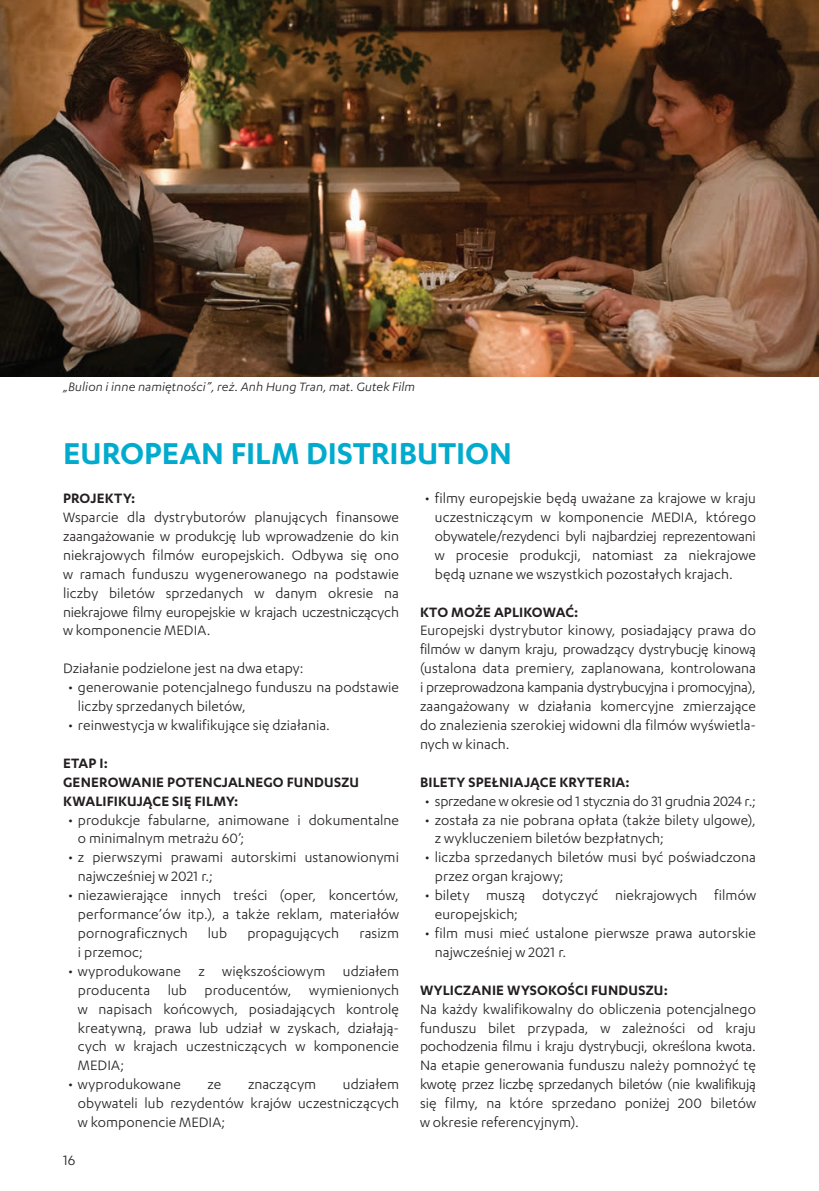
<style>
.page{position:relative;width:819px;height:1191px;background:#fff}
.page>*{position:absolute;margin:0;border:0;box-sizing:border-box;transform-origin:0 0}
.t1{font:600 35px "Karbon";color:#00abcd}
.t2{font:15.75px/18.9px "Karbon";letter-spacing:.005em;color:#231f20;text-align:justify}
.t3{font:600 15.75px/18.9px "Karbon";letter-spacing:.01em;color:#231f20}
.t4{font:15.75px "Karbon";letter-spacing:-.015em;color:#231f20}
.t5{font:italic 14px "Karbon";letter-spacing:.01em;color:#231f20}
</style>
<div class="page">
<img style="left:0;top:0;width:819px;height:377px">
<p class="t5" style="left:63px;top:379px;width:353px">„Bulion i inne namiętności”, reż. Anh Hung Tran, mat. Gutek Film</p>
<h1 class="t1" style="left:63px;top:433px;width:450px">EUROPEAN FILM DISTRIBUTION</h1>
<p class="t3" style="left:63px;top:488px;width:74px">PROJEKTY:</p>
<p class="t2" style="left:63px;top:507px;width:337px">Wsparcie dla dystrybutorów planujących finansowe zaangażowanie w produkcję lub wprowadzenie do kin niekrajowych filmów europejskich. Odbywa się ono w ramach funduszu wygenerowanego na podstawie liczby biletów sprzedanych w danym okresie na niekrajowe filmy europejskie w krajach uczestniczących w komponencie MEDIA.</p>
<p class="t2" style="left:63px;top:658px;width:242px">Działanie podzielone jest na dwa etapy:</p>
<p class="t2" style="left:78px;top:677px;width:322px;text-indent:-10px">• generowanie potencjalnego funduszu na podstawie liczby sprzedanych biletów,</p>
<p class="t2" style="left:68px;top:715px;width:263px">• reinwestycja w kwalifikujące się działania.</p>
<p class="t3" style="left:63px;top:753px;width:297px">ETAP I:<br>GENEROWANIE POTENCJALNEGO FUNDUSZU<br>KWALIFIKUJĄCE SIĘ FILMY:</p>
<p class="t2" style="left:78px;top:810px;width:322px;text-indent:-10px">• produkcje fabularne, animowane i dokumentalne o minimalnym metrażu 60’;</p>
<p class="t2" style="left:78px;top:847px;width:322px;text-indent:-10px">• z pierwszymi prawami autorskimi ustanowionymi najwcześniej w 2021 r.;</p>
<p class="t2" style="left:78px;top:885px;width:322px;text-indent:-10px">• niezawierające innych treści (oper, koncertów, performance’ów itp.), a także reklam, materiałów pornograficznych</p>
<p class="t2" style="left:435px;top:488px;width:322px;text-indent:-10px">• filmy europejskie będą uważane za krajowe w kraju uczestniczącym w komponencie MEDIA, którego obywatele/rezydenci byli najbardziej reprezentowani w procesie produkcji, natomiast za niekrajowe będą uznane we wszystkich pozostałych krajach.</p>
<p class="t3" style="left:420px;top:602px;width:160px">KTO MOŻE APLIKOWAĆ:</p>
<p class="t2" style="left:420px;top:621px;width:337px">Europejski dystrybutor kinowy, posiadający prawa do filmów w danym kraju, prowadzący dystrybucję kinową (ustalona data premiery, zaplanowana, kontrolowana i przeprowadzona kampania dystrybucyjna i promocyjna), zaangażowany w działania komercyjne zmierzające do znalezienia szerokiej widowni dla filmów wyświetla&shy;nych w kinach.</p>
<p class="t3" style="left:420px;top:772px;width:211px">BILETY SPEŁNIAJĄCE KRYTERIA:</p>
<p class="t4" style="left:425px;top:792px;width:332px">• sprzedane w okresie od 1 stycznia do 31 grudnia 2024 r.;</p>
<p class="t2" style="left:435px;top:810px;width:322px;text-indent:-10px">• została za nie pobrana opłata (także bilety ulgowe), z wykluczeniem biletów bezpłatnych;</p>
<p class="t2" style="left:435px;top:847px;width:322px;text-indent:-10px">• liczba sprzedanych biletów musi być poświadczona przez organ krajowy;</p>
<p class="t2" style="left:435px;top:885px;width:322px;text-indent:-10px">• bilety muszą dotyczyć niekrajowych filmów europejskich;</p>
<p class="t2" style="left:435px;top:923px;width:322px;text-indent:-10px">• film musi mieć ustalone pierwsze prawa autorskie najwcześniej w 2021 r.</p>
<p class="t3" style="left:420px;top:980px;width:249px">WYLICZANIE WYSOKOŚCI FUNDUSZU:</p>
<p class="t2" style="left:420px;top:999px;width:337px">Na każdy kwalifikowalny do obliczenia potencjalnego funduszu bilet przypada, w zależności od kraju pochodzenia filmu i kraju dystrybucji, określona kwota.<br>Na etapie generowania funduszu należy pomnożyć tę kwotę przez liczbę sprzedanych biletów (nie kwalifikują się filmy, na które sprzedano poniżej 200 biletów w okresie referencyjnym).</p>
<p class="t2" style="left:208px;top:923px;width:21px">lub</p>
<p class="t2" style="left:247px;top:923px;width:93px">propagujących</p>
<p class="t2" style="left:359px;top:923px;width:41px">rasizm</p>
<p class="t2" style="left:78px;top:942px;width:66px">i przemoc;</p>
<p class="t2" style="left:78px;top:961px;width:322px;text-indent:-10px">• wyprodukowane z większościowym udziałem producenta lub producentów, wymienionych w napisach końcowych, posiadających kontrolę kreatywną, prawa lub udział w zyskach, działają&shy;cych w krajach uczestniczących w komponencie MEDIA;</p>
<p class="t2" style="left:68px;top:1074px;width:114px">• wyprodukowane</p>
<p class="t2" style="left:207px;top:1074px;width:15px">ze</p>
<p class="t2" style="left:248px;top:1074px;width:70px">znaczącym</p>
<p class="t2" style="left:78px;top:1074px;width:322px;text-indent:265px">udziałem obywateli lub rezydentów krajów uczestniczących w komponencie MEDIA;</p>
<p class="t2" style="left:63px;top:1150px;width:14px">16</p>
</div>
